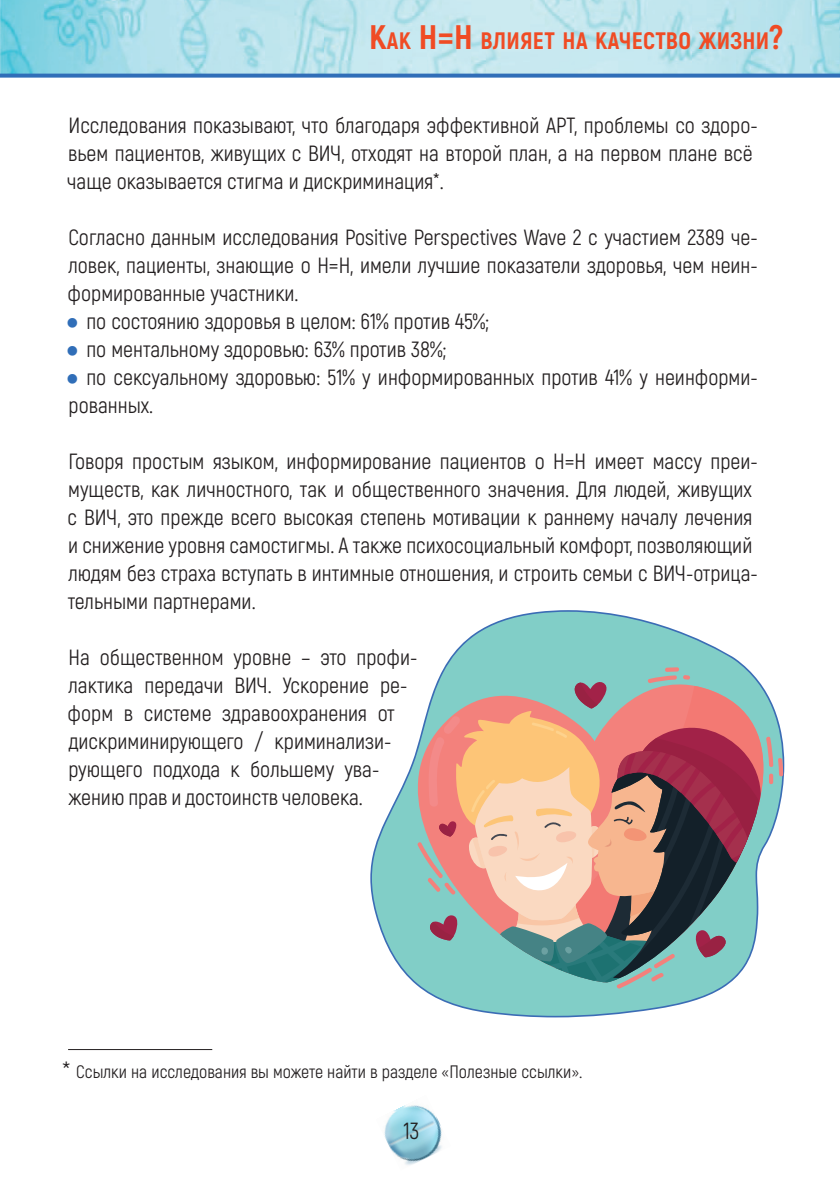
<style>
.page{position:relative;width:840px;height:1191px;background:#fff}
.page>*{position:absolute;margin:0;border:0;box-sizing:border-box;transform-origin:0 0}
.колонтитулы{font:800 23.8px "Akrobat";letter-spacing:.015em;color:#f04b24}
.t1{font:23.4px "Akrobat";color:#231f20}
.осн_текст{font:22px/28px "Akrobat";color:#231f20}
.сноски{font:18px "Akrobat";color:#231f20}
.s1{font-size:34px}
.s2{font-size:22.2px}
.s3{font-family:"Georgia";font-weight:700;color:#306eb8}
.s4{font-family:"AG Letterica Condensed";font-size:22px}
</style>
<div class="page">
<img style="left:0;top:0;width:839px;height:74px">
<svg style="left:0;top:74px;width:839px;height:4px;background:#437bbe"></svg>
<img style="left:384px;top:1105px;width:58px;height:60px">
<hr style="left:68px;top:1049px;width:144px;height:1px;background:#231f20">
<svg style="left:370px;top:610px;width:371px;height:407px;fill:#81cec7"></svg>
<svg style="left:387px;top:663px;width:367px;height:319px;fill:#81cec7"></svg>
<div style="left:664px;top:667px;width:15px;height:5px;background:#f3817c;border-radius:3px"></div>
<svg style="left:416px;top:675px;width:366px;height:314px;background:#b29e94"></svg>
<p class="колонтитулы" style="left:369px;top:26px;width:415px"><span class="s1">К</span>ак <span class="s1">Н=Н</span> влияет на качество жизни<span class="s1">?</span></p>
<p class="осн_текст" style="left:67px;top:112px;width:691px">Исследования показывают, что благодаря эффективной АРТ, проблемы со здоро&shy;вьем пациентов, живущих с ВИЧ, отходят на второй план, а на первом плане всё чаще оказывается стигма и дискриминация<span class="s2">*</span>.</p>
<p class="осн_текст" style="left:68px;top:224px;width:691px;text-align:justify">Согласно данным исследования Positive Perspectives Wave 2 с участием 2389 че&shy;ловек, пациенты, знающие о Н=Н, имели лучшие показатели здоровья, чем неин&shy;формированные участники.</p>
<p class="осн_текст" style="left:66px;top:308px;width:424px"><span class="s3">●</span> по состоянию здоровья в целом: 61% против 45%;</p>
<p class="осн_текст" style="left:66px;top:336px;width:382px"><span class="s3">●</span> по ментальному здоровью: 63% против 38%;</p>
<p class="осн_текст" style="left:66px;top:364px;width:693px"><span class="s3">●</span> по сексуальному здоровью: 51% у информированных против 41% у неинформи&shy;рованных.</p>
<p class="осн_текст" style="left:68px;top:448px;width:691px">Говоря простым языком, информирование пациентов о Н=Н имеет массу преи&shy;муществ, как личностного, так и общественного значения. Для людей, живущих с ВИЧ, это прежде всего высокая степень мотивации к раннему началу лечения и снижение уровня самостигмы. А также психосоциальный комфорт, позволяющий людям без страха вступать в интимные отношения, и строить семьи с ВИЧ-отрица&shy;тельными партнерами.</p>
<p class="осн_текст" style="left:68px;top:644px;width:351px">На общественном уровне – это профи&shy;лактика передачи ВИЧ. Ускорение ре&shy;форм в системе здравоохранения от дискриминирующего / криминализи&shy;рующего подхода к большему ува&shy;жению прав и достоинств человека.</p>
<p class="сноски" style="left:61px;top:1060px;width:523px"><span class="s4">*</span> Сcылки на исследования вы можете найти в разделе «Полезные ссылки».</p>
<p class="t1" style="left:403px;top:1116px;width:17px">13</p>
</div>
